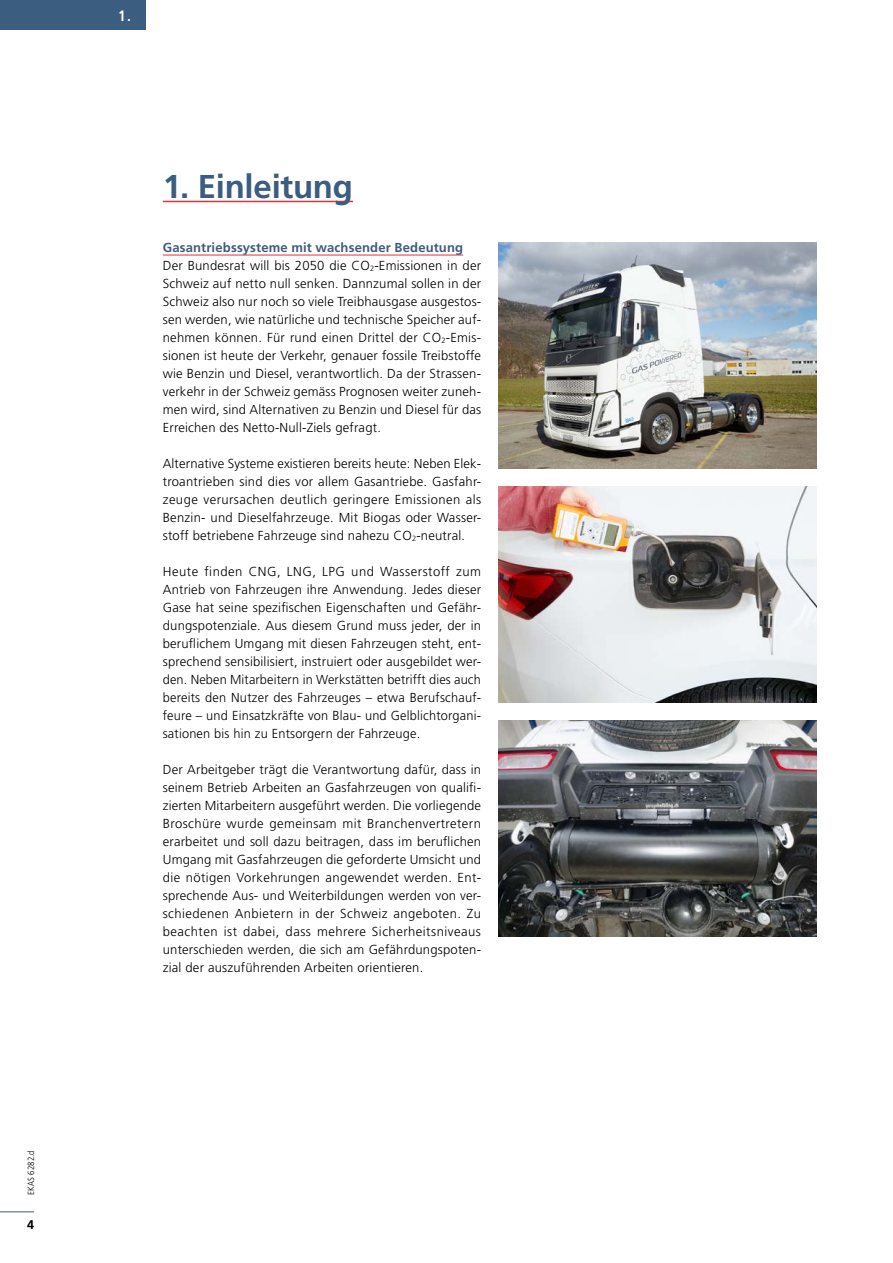
<style>
.page{position:relative;width:893px;height:1263px;background:#fff}
.page>*{position:absolute;margin:0;border:0;box-sizing:border-box;transform-origin:0 0}
.t1{font:700 33px "Frutiger LT Std";letter-spacing:-.01em;color:#3b5d80}
.t2{font:700 condensed 15px "Frutiger LT Std";color:#fff}
.t3{font:300 13.05px/18px "Frutiger LT Std";letter-spacing:.015em;color:#000;text-align:justify}
.t4{font:700 12.6px "Frutiger LT Std";color:#000}
.t5{font:300 condensed 9px "Frutiger LT Std";letter-spacing:.015em;color:#000}
.s1{font-weight:700;color:#3b5d80}
</style>
<div class="page">
<div style="left:0;top:0;width:146px;height:30px;background:#3b5d80"></div>
<hr style="left:163px;top:201px;width:190px;height:1px;background:#e62e3a">
<hr style="left:163px;top:255px;width:300px;height:1px;background:#e62e3a">
<img style="left:498px;top:242px;width:318px;height:226px">
<img style="left:498px;top:486px;width:318px;height:216px">
<img style="left:498px;top:720px;width:318px;height:216px">
<hr style="left:0;top:1211px;width:34px;height:1px;background:#3b5d80">
<p class="t5" style="left:26px;top:1195px;width:46px;rotate:-90deg">EKAS 6282.d</p>
<p class="t4" style="left:27px;top:1217px;width:9px">4</p>
<p class="t2" style="left:118px;top:6px;width:14px">1.</p>
<h1 class="t1" style="left:163px;top:167px;width:192px">1. Einleitung</h1>
<p class="t3" style="left:163px;top:239px;width:320px;text-align:left"><span class="s1">Gasantriebssysteme mit wachsender Bedeutung </span>Der Bundesrat will bis 2050 die CO<sub>2</sub>-Emissionen in der Schweiz auf netto null senken. Dannzumal sollen in der Schweiz also nur noch so viele Treibhausgase ausgestos&shy;sen werden, wie natürliche und technische Speicher auf&shy;nehmen können. Für rund einen Drittel der CO<sub>2</sub>-Emis&shy;sionen ist heute der Verkehr, genauer fossile Treibstoffe wie Benzin und Diesel, verantwortlich. Da der Strassen&shy;verkehr in der Schweiz gemäss Prognosen weiter zuneh&shy;men wird, sind Alternativen zu Benzin und Diesel für das Erreichen des Netto-Null-Ziels gefragt.</p>
<p class="t3" style="left:163px;top:455px;width:320px">Alternative Systeme existieren bereits heute: Neben Elek&shy;troantrieben sind dies vor allem Gasantriebe. Gasfahr&shy;zeuge verursachen deutlich geringere Emissionen als Benzin- und Dieselfahrzeuge. Mit Biogas oder Wasser&shy;stoff betriebene Fahrzeuge sind nahezu CO<sub>2</sub>-neutral.</p>
<p class="t3" style="left:163px;top:563px;width:320px">Heute finden CNG, LNG, LPG und Wasserstoff zum Antrieb von Fahrzeugen ihre Anwendung. Jedes dieser Gase hat seine spezifischen Eigenschaften und Gefähr&shy;dungspotenziale. Aus diesem Grund muss jeder, der in beruflichem Umgang mit diesen Fahrzeugen steht, ent&shy;sprechend sensibilisiert, instruiert oder ausgebildet wer&shy;den. Neben Mitarbeitern in Werkstätten betrifft dies auch bereits den Nutzer des Fahrzeuges – etwa Berufschauf&shy;feure – und Einsatzkräfte von Blau- und Gelblichtorgani&shy;sationen bis hin zu Entsorgern der Fahrzeuge.</p>
<p class="t3" style="left:163px;top:761px;width:320px">Der Arbeitgeber trägt die Verantwortung dafür, dass in seinem Betrieb Arbeiten an Gasfahrzeugen von qualifi&shy;zierten Mitarbeitern ausgeführt werden. Die vorliegende Broschüre wurde gemeinsam mit Branchenvertretern erarbeitet und soll dazu beitragen, dass im beruflichen Umgang mit Gasfahrzeugen die geforderte Umsicht und die nötigen Vorkehrungen angewendet werden. Ent&shy;sprechende Aus- und Weiterbildungen werden von ver&shy;schiedenen Anbietern in der Schweiz angeboten. Zu beachten ist dabei, dass mehrere Sicherheitsniveaus unterschieden werden, die sich am Gefährdungspoten&shy;zial der auszuführenden Arbeiten orientieren.</p>
</div>
